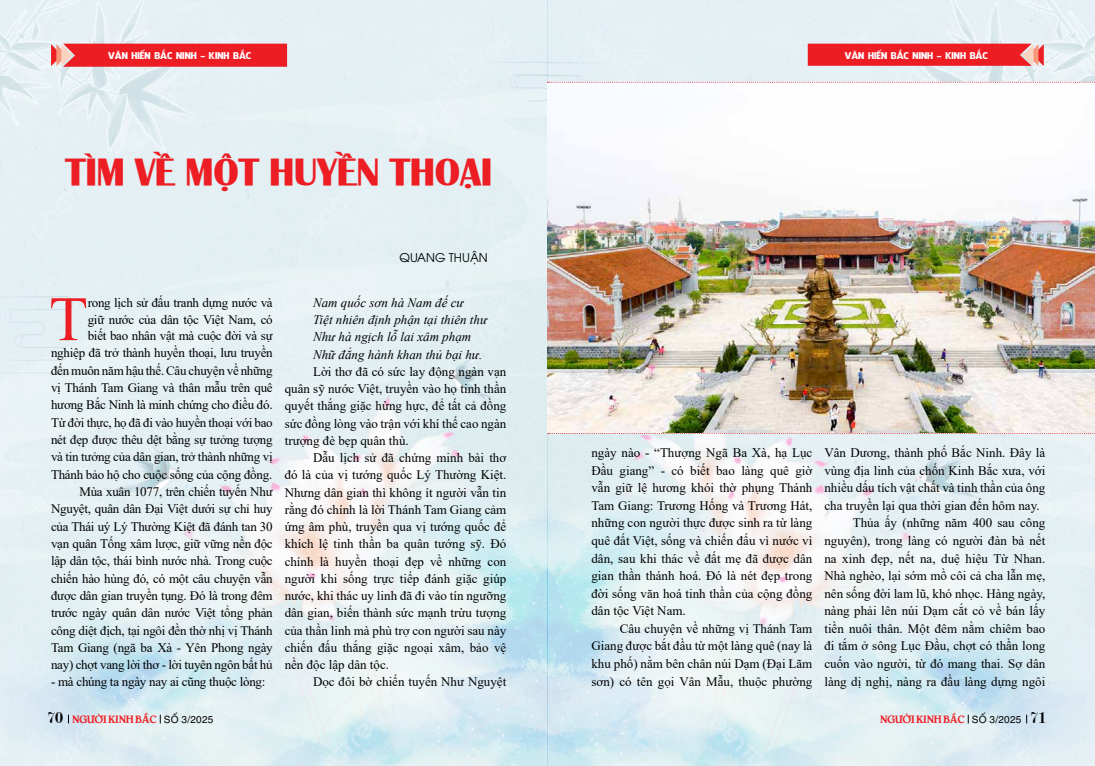
<style>
.page{position:relative;width:1095px;height:766px;background:#fff}
.page>*{position:absolute;margin:0;border:0;box-sizing:border-box;transform-origin:0 0}
.t1{font:63.1px "Times New Roman";color:#ed1d24}
.t2{font:800 36px "SFU Grenoble";color:#ed1d24}
.t3{font:13px/17.2px "Times New Roman";letter-spacing:-.02em;color:#000;text-align:justify}
.t4{font:13px "Times New Roman";color:#000}
.t5{font:italic 13px/17.2px "Times New Roman";color:#000}
.t6{font:12px "UTM Avo";color:#000}
.t7{font:10px "UTM Bienvenue";color:#ed1d24}
.t8{font:9.1px "UTM Facebook";color:#fff}
.s1{font-family:"Modern";font-size:17.1px;color:#000}
.s2{font-family:"UTM Helve";color:#000}
</style>
<div class="page">
<img style="left:0;top:0;width:1094px;height:765px">
<img style="left:547px;top:83px;width:547px;height:349px">
<svg style="left:547px;top:82px;width:548px;height:1px"></svg>
<svg style="left:548px;top:433px;width:547px;height:1px"></svg>
<svg style="left:807px;top:44px;width:236px;height:22px;background:#ed292f"></svg>
<svg style="left:51px;top:44px;width:236px;height:23px;background:#ed2e33"></svg>
<div style="left:75px;top:52px;width:209px;height:7px;background:#ed1d24"></div>
<p class="t8" style="left:108px;top:48px;width:145px">VĂN HIẾN BẮC NINH - KINH BẮC</p>
<p class="t8" style="left:844px;top:48px;width:145px">VĂN HIẾN BẮC NINH - KINH BẮC</p>
<h2 class="t2" style="left:65px;top:144px;width:428px">TÌM VỀ MỘT HUYỀN THOẠI</h2>
<p class="t6" style="left:399px;top:248px;width:90px">QUANG THUẬN</p>
<p class="t3" style="left:51px;top:293px;width:223px;text-align:right">rong lịch sử đấu tranh dựng nước và<br>giữ nước của dân tộc Việt Nam, có<br>biết bao nhân vật mà cuộc đời và sự nghiệp đã trở thành huyền thoại, lưu truyền đến muôn năm hậu thế. Câu chuyện về những vị Thánh Tam Giang và thân mẫu trên quê hương Bắc Ninh là minh chứng cho điều đó.<br>Từ đời thực, họ đã đi vào huyền thoại với bao nét đẹp được thêu dệt bằng sự tưởng tượng và tin tưởng của dân gian, trở thành những vị Thánh bảo hộ cho cuộc sống của cộng đồng.<br>Mùa xuân 1077, trên chiến tuyến Như Nguyệt, quân dân Đại Việt dưới sự chỉ huy của Thái uý Lý Thường Kiệt đã đánh tan 30 vạn quân Tống xâm lược, giữ vững nền độc lập dân tộc, thái bình nước nhà. Trong cuộc chiến hào hùng đó, có một câu chuyện vẫn được dân gian truyền tụng. Đó là trong đêm trước ngày quân dân nước Việt tổng phản công diệt địch, tại ngôi đền thờ nhị vị Thánh Tam Giang (ngã ba Xà - Yên Phong ngày nay) chợt vang lời thơ - lời tuyên ngôn bất hủ</p>
<p class="t3" style="left:51px;top:673px;width:216px">- mà chúng ta ngày nay ai cũng thuộc lòng:</p>
<h1 class="t1" style="left:49px;top:274px;width:40px">T</h1>
<p class="t5" style="left:313px;top:293px;width:175px">Nam quốc sơn hà Nam đế cư<br>Tiệt nhiên định phận tại thiên thư<br>Như hà ngịch lỗ lai xâm phạm<br>Nhữ đẳng hành khan thủ bại hư.</p>
<p class="t3" style="left:285px;top:362px;width:223px;text-indent:28px">Lời thơ đã có sức lay động ngàn vạn quân sỹ nước Việt, truyền vào họ tinh thần quyết thắng giặc hừng hực, để tất cả đồng sức đồng lòng vào trận với khí thế cao ngàn trượng đè bẹp quân thù.</p>
<p class="t3" style="left:285px;top:448px;width:223px;text-indent:28px">Dẫu lịch sử đã chứng minh bài thơ đó là của vị tướng quốc Lý Thường Kiệt.<br>Nhưng dân gian thì không ít người vẫn tin rằng đó chính là lời Thánh Tam Giang cảm ứng âm phù, truyền qua vị tướng quốc để khích lệ tinh thần ba quân tướng sỹ. Đó chính là huyền thoại đẹp về những con người khi sống trực tiếp đánh giặc giúp nước, khi thác uy linh đã đi vào tín ngưỡng dân gian, biến thành sức mạnh trừu tượng của thần linh mà phù trợ con người sau này chiến đấu thắng giặc ngoại xâm, bảo vệ nền độc lập dân tộc.</p>
<p class="t4" style="left:313px;top:672px;width:195px">Dọc đôi bờ chiến tuyến Như Nguyệt</p>
<p class="t3" style="left:591px;top:443px;width:222px;line-height:17.6px">ngày nào - “Thượng Ngã Ba Xà, hạ Lục Đầu giang” - có biết bao làng quê giờ vẫn giữ lệ hương khói thờ phụng Thánh Tam Giang: Trương Hống và Trương Hát, những con người thực được sinh ra từ làng quê đất Việt, sống và chiến đấu vì nước vì dân, sau khi thác về đất mẹ đã được dân gian thần thánh hoá. Đó là nét đẹp trong đời sống văn hoá tinh thần của cộng đồng dân tộc Việt Nam.</p>
<p class="t3" style="left:591px;top:619px;width:222px;line-height:17.6px;text-indent:28px">Câu chuyện về những vị Thánh Tam Giang được bắt đầu từ một làng quê (nay là khu phố) nằm bên chân núi Dạm (Đại Lãm sơn) có tên gọi Vân Mẫu, thuộc phường</p>
<p class="t4" style="left:824px;top:443px;width:222px">Vân Dương, thành phố Bắc Ninh. Đây là</p>
<p class="t4" style="left:824px;top:461px;width:222px">vùng địa linh của chốn Kinh Bắc xưa, với</p>
<p class="t4" style="left:824px;top:478px;width:222px">nhiều dấu tích vật chất và tinh thần của ông</p>
<p class="t4" style="left:824px;top:496px;width:217px">cha truyền lại qua thời gian đến hôm nay.</p>
<p class="t4" style="left:852px;top:513px;width:194px">Thủa ấy (những năm 400 sau công</p>
<p class="t4" style="left:824px;top:531px;width:222px">nguyên), trong làng có người đàn bà nết</p>
<p class="t4" style="left:824px;top:549px;width:222px">na xinh đẹp, nết na, duệ hiệu Từ Nhan.</p>
<p class="t4" style="left:824px;top:566px;width:222px">Nhà nghèo, lại sớm mồ côi cả cha lẫn mẹ,</p>
<p class="t4" style="left:824px;top:584px;width:222px">nên sống đời lam lũ, khó nhọc. Hàng ngày,</p>
<p class="t4" style="left:824px;top:601px;width:222px">nàng phải lên núi Dạm cắt cỏ về bán lấy</p>
<p class="t4" style="left:824px;top:619px;width:222px">tiền nuôi thân. Một đêm nằm chiêm bao</p>
<p class="t4" style="left:824px;top:636px;width:222px">đi tắm ở sông Lục Đầu, chợt có thần long</p>
<p class="t4" style="left:824px;top:654px;width:222px">cuốn vào người, từ đó mang thai. Sợ dân</p>
<p class="t4" style="left:824px;top:671px;width:222px">làng dị nghị, nàng ra đầu làng dựng ngôi</p>
<p class="t7" style="left:47px;top:711px;width:168px"><span class="s1">70</span> NGƯỜI KINH BẮC <span class="s2">SỐ 3/2025</span></p>
<p class="t7" style="left:879px;top:711px;width:167px">NGƯỜI KINH BẮC <span class="s2">SỐ 3/2025</span> <span class="s1">71</span></p>
</div>
